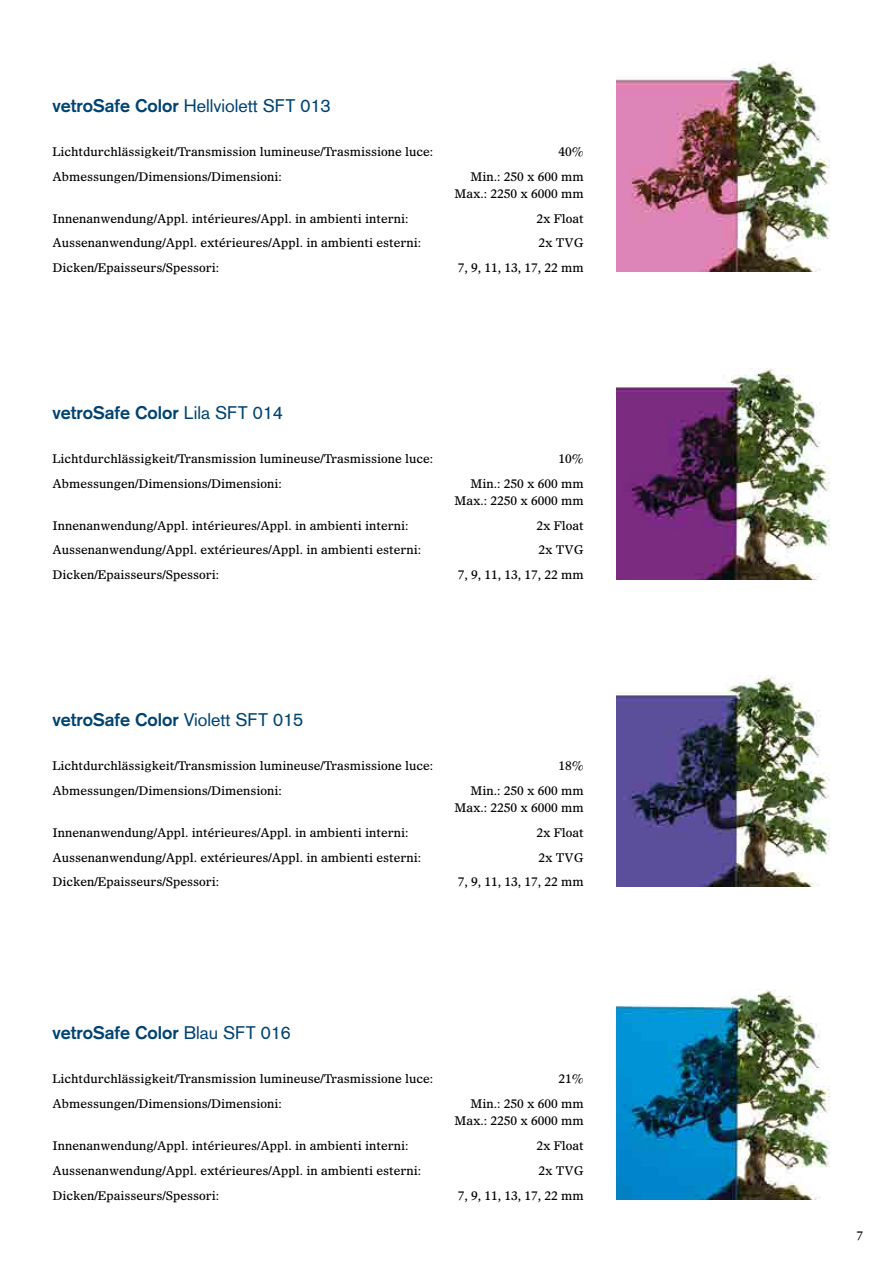
<style>
.page{position:relative;width:893px;height:1263px;background:#fff}
.page>*{position:absolute;margin:0;border:0;box-sizing:border-box;transform-origin:0 0}
.t1{font:700 18px "Basic Commercial LT Std";color:#004372}
.t2{font:18px "Basic Commercial LT Std";color:#004372}
.t3{font:12px/17.2px "Olympian LT Std";color:#000;text-align:right}
.s1{font-weight:700}
.s2{font-weight:400}
</style>
<div class="page">
<img style="left:617px;top:369px;width:212px;height:210px">
<img style="left:617px;top:676px;width:212px;height:210px">
<img style="left:617px;top:989px;width:212px;height:210px">
<img style="left:617px;top:61px;width:212px;height:211px">
<h1 class="t2" style="left:52px;top:95px;width:280px"><span class="s1">vetroSafe Color</span> Hellviolett SFT 013</h1>
<p class="t3" style="left:52px;top:143px;width:382px">Lichtdurchlässigkeit/Transmission lumineuse/Trasmissione luce:</p>
<p class="t3" style="left:559px;top:143px;width:27px">40%</p>
<p class="t3" style="left:52px;top:167px;width:231px">Abmessungen/Dimensions/Dimensioni:</p>
<p class="t3" style="left:455px;top:167px;width:131px">Min.: 250 x 600 mm<br>Max.: 2250 x 6000 mm</p>
<p class="t3" style="left:52px;top:209px;width:358px">Innenanwendung/Appl. intérieures/Appl. in ambienti interni:</p>
<p class="t3" style="left:537px;top:209px;width:49px">2x Float</p>
<p class="t3" style="left:52px;top:234px;width:370px">Aussenanwendung/Appl. extérieures/Appl. in ambienti esterni:</p>
<p class="t3" style="left:539px;top:234px;width:47px">2x TVG</p>
<p class="t3" style="left:52px;top:259px;width:168px">Dicken/Epaisseurs/Spessori:</p>
<p class="t3" style="left:458px;top:259px;width:128px">7, 9, 11, 13, 17, 22 mm</p>
<h1 class="t1" style="left:52px;top:402px;width:232px">vetroSafe Color <span class="s2">Lila SFT 014</span></h1>
<p class="t3" style="left:52px;top:450px;width:382px">Lichtdurchlässigkeit/Transmission lumineuse/Trasmissione luce:</p>
<p class="t3" style="left:559px;top:450px;width:27px">10%</p>
<p class="t3" style="left:52px;top:474px;width:231px">Abmessungen/Dimensions/Dimensioni:</p>
<p class="t3" style="left:455px;top:474px;width:131px">Min.: 250 x 600 mm<br>Max.: 2250 x 6000 mm</p>
<p class="t3" style="left:52px;top:516px;width:358px">Innenanwendung/Appl. intérieures/Appl. in ambienti interni:</p>
<p class="t3" style="left:537px;top:516px;width:49px">2x Float</p>
<p class="t3" style="left:52px;top:541px;width:370px">Aussenanwendung/Appl. extérieures/Appl. in ambienti esterni:</p>
<p class="t3" style="left:539px;top:541px;width:47px">2x TVG</p>
<p class="t3" style="left:52px;top:566px;width:168px">Dicken/Epaisseurs/Spessori:</p>
<p class="t3" style="left:458px;top:566px;width:128px">7, 9, 11, 13, 17, 22 mm</p>
<h1 class="t1" style="left:52px;top:709px;width:252px">vetroSafe Color <span class="s2">Violett SFT 015</span></h1>
<p class="t3" style="left:52px;top:757px;width:382px">Lichtdurchlässigkeit/Transmission lumineuse/Trasmissione luce:</p>
<p class="t3" style="left:559px;top:757px;width:27px">18%</p>
<p class="t3" style="left:52px;top:782px;width:231px">Abmessungen/Dimensions/Dimensioni:</p>
<p class="t3" style="left:455px;top:782px;width:131px">Min.: 250 x 600 mm<br>Max.: 2250 x 6000 mm</p>
<p class="t3" style="left:52px;top:824px;width:358px">Innenanwendung/Appl. intérieures/Appl. in ambienti interni:</p>
<p class="t3" style="left:537px;top:824px;width:49px">2x Float</p>
<p class="t3" style="left:52px;top:848px;width:370px">Aussenanwendung/Appl. extérieures/Appl. in ambienti esterni:</p>
<p class="t3" style="left:539px;top:848px;width:47px">2x TVG</p>
<p class="t3" style="left:52px;top:873px;width:168px">Dicken/Epaisseurs/Spessori:</p>
<p class="t3" style="left:458px;top:873px;width:128px">7, 9, 11, 13, 17, 22 mm</p>
<h1 class="t1" style="left:52px;top:1022px;width:240px">vetroSafe Color <span class="s2">Blau SFT 016</span></h1>
<p class="t3" style="left:52px;top:1070px;width:382px">Lichtdurchlässigkeit/Transmission lumineuse/Trasmissione luce:</p>
<p class="t3" style="left:559px;top:1070px;width:27px">21%</p>
<p class="t3" style="left:52px;top:1095px;width:231px">Abmessungen/Dimensions/Dimensioni:</p>
<p class="t3" style="left:455px;top:1095px;width:131px">Min.: 250 x 600 mm<br>Max.: 2250 x 6000 mm</p>
<p class="t3" style="left:52px;top:1137px;width:358px">Innenanwendung/Appl. intérieures/Appl. in ambienti interni:</p>
<p class="t3" style="left:537px;top:1137px;width:49px">2x Float</p>
<p class="t3" style="left:52px;top:1161px;width:370px">Aussenanwendung/Appl. extérieures/Appl. in ambienti esterni:</p>
<p class="t3" style="left:539px;top:1161px;width:47px">2x TVG</p>
<p class="t3" style="left:52px;top:1186px;width:168px">Dicken/Epaisseurs/Spessori:</p>
<p class="t3" style="left:458px;top:1186px;width:128px">7, 9, 11, 13, 17, 22 mm</p>
<p class="t3" style="left:856px;top:1226px;width:8px">7</p>
</div>
